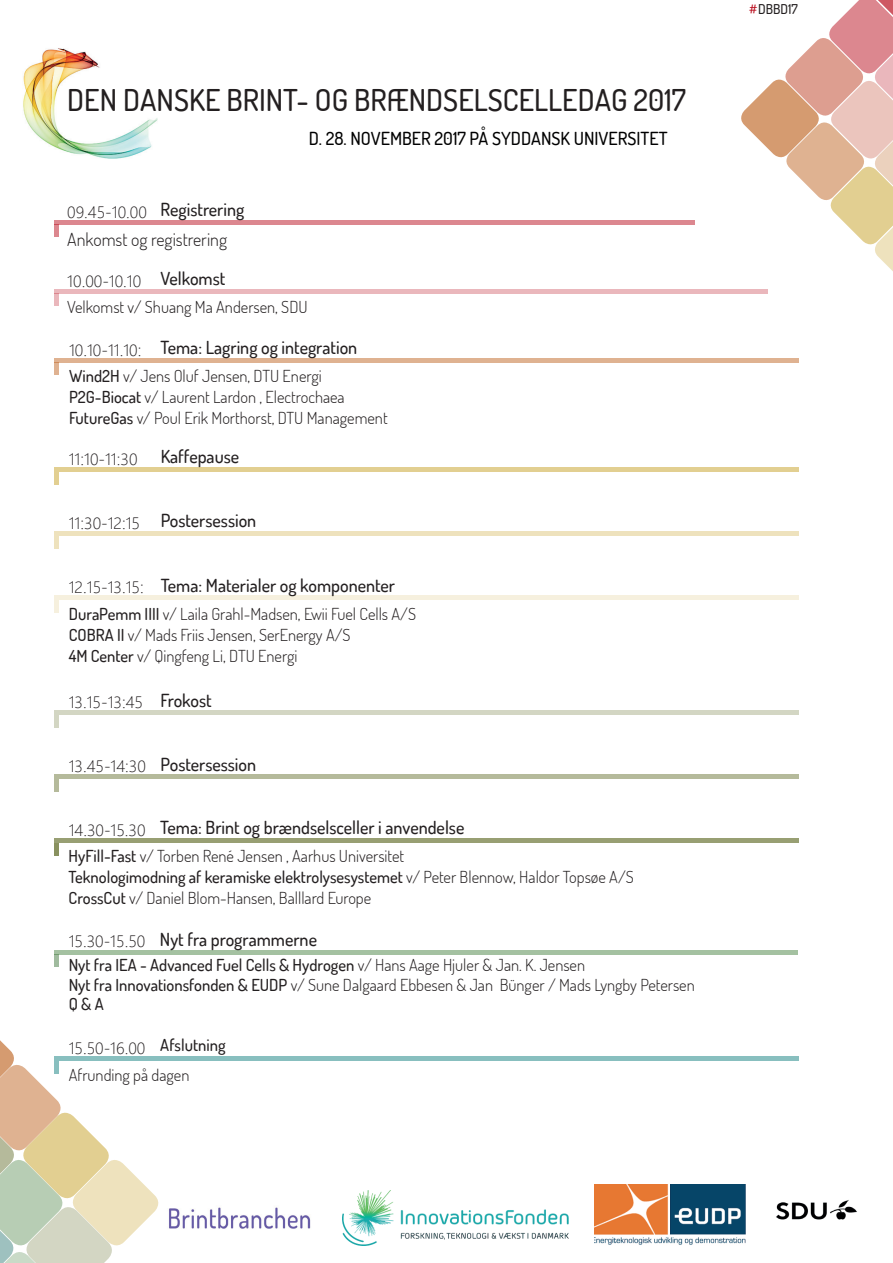
<style>
.page{position:relative;width:893px;height:1263px;background:#fff}
.page>*{position:absolute;margin:0;border:0;box-sizing:border-box;transform-origin:0 0}
.t1{font:500 30px "Dosis";color:#231f20}
.t2{font:500 18px "Dosis";color:#231f20}
.t3{font:500 18px "Dosis";color:#000001}
.t4{font:300 18px "Dosis";color:#231f20}
.t5{font:300 16.5px/21px "Dosis";color:#231f20}
.t6{font:300 16.5px "Segoe UI";color:#231f20}
.t7{font:500 16.5px "Dosis";color:#231f20}
.t8{font:500 13.5px "Dosis";color:#231f20}
.s1{font-weight:500}
.s2{font-family:"Segoe UI";font-weight:300;font-size:16.5px}
.s3{color:#ba1020}
</style>
<div class="page">
<svg style="left:741px;top:0;width:152px;height:293px"></svg>
<svg style="left:0;top:1040px;width:163px;height:223px"></svg>
<hr style="left:54px;top:220px;width:641px;height:4px;background:#dc878f">
<hr style="left:54px;top:289px;width:713px;height:4px;background:#eab7bc">
<hr style="left:54px;top:358px;width:744px;height:4px;background:#dfb291">
<div style="left:54px;top:467px;width:744px;height:5px;background:#e2cf91"></div>
<div style="left:54px;top:595px;width:744px;height:5px;background:#f6f0de"></div>
<div style="left:54px;top:710px;width:744px;height:5px;background:#d3d6c3"></div>
<div style="left:54px;top:838px;width:744px;height:5px;background:#989f73"></div>
<hr style="left:54px;top:950px;width:744px;height:4px;background:#a4c1a1">
<hr style="left:54px;top:1056px;width:744px;height:4px;background:#88bfbf">
<svg style="left:54px;top:224px;width:4px;height:13px"></svg>
<div style="left:54px;top:293px;width:5px;height:13px;background:#eab7bc"></div>
<div style="left:54px;top:362px;width:5px;height:13px;background:#dfb291"></div>
<div style="left:54px;top:472px;width:5px;height:13px;background:#e2cf91"></div>
<div style="left:54px;top:600px;width:5px;height:13px;background:#f6f0de"></div>
<hr style="left:54px;top:715px;width:4px;height:13px;background:#d3d6c3">
<hr style="left:54px;top:843px;width:4px;height:12px;background:#89915f">
<svg style="left:54px;top:954px;width:4px;height:13px"></svg>
<hr style="left:54px;top:1061px;width:4px;height:12px;background:#88bfbf">
<img style="left:169px;top:1207px;width:142px;height:22px">
<img style="left:343px;top:1190px;width:225px;height:56px">
<img style="left:594px;top:1185px;width:152px;height:60px">
<img style="left:776px;top:1200px;width:81px;height:20px">
<img style="left:23px;top:48px;width:134px;height:111px">
<div style="left:54px;top:774px;width:744px;height:5px;background:#b5ba9b"></div>
<hr style="left:54px;top:779px;width:4px;height:13px;background:#b5ba9b">
<div style="left:54px;top:531px;width:744px;height:5px;background:#eee2bd"></div>
<div style="left:54px;top:536px;width:5px;height:13px;background:#eee2bd"></div>
<h1 class="t1" style="left:67px;top:80px;width:620px">DEN DANSKE BRINT- OG BRÆNDSELSCELLEDAG 2017</h1>
<p class="t3" style="left:309px;top:127px;width:360px">D. 28. NOVEMBER 2017 PÅ SYDDANSK UNIVERSITET</p>
<p class="t2" style="left:161px;top:198px;width:85px">Registrering</p>
<p class="t6" style="left:67px;top:196px;width:81px">09.45-10.00</p>
<p class="t4" style="left:67px;top:227px;width:161px">Ankomst og registrering</p>
<p class="t6" style="left:67px;top:265px;width:76px">10.00-10.10</p>
<p class="t5" style="left:67px;top:296px;width:242px">Velkomst v/ Shuang Ma Andersen, SDU</p>
<p class="t6" style="left:69px;top:334px;width:74px">10.10-11.10:</p>
<p class="t5" style="left:69px;top:365px;width:320px"><span class="s1">Wind2H</span> v/ Jens Oluf Jensen, DTU Energi<br><span class="s1">P2G-Biocat</span> v/ Laurent Lardon , Electrochaea<br><span class="s1">FutureGas</span> v/ Poul Erik Morthorst, DTU Management</p>
<p class="t2" style="left:161px;top:267px;width:66px">Velkomst</p>
<p class="t2" style="left:161px;top:336px;width:198px">Tema: Lagring og integration</p>
<p class="t6" style="left:69px;top:444px;width:70px">11:10-11:30</p>
<p class="t2" style="left:161px;top:445px;width:80px">Kaffepause</p>
<p class="t2" style="left:69px;top:509px;width:189px"><sub>11:30-12:15</sub> Postersession</p>
<p class="t2" style="left:161px;top:573px;width:236px">Tema: Materialer og komponenter</p>
<p class="t6" style="left:69px;top:572px;width:77px">12.15-13.15:</p>
<p class="t5" style="left:69px;top:603px;width:349px"><span class="s1">DuraPemm IIII</span> v/ Laila Grahl-Madsen, Ewii Fuel Cells A/S<br><span class="s1">COBRA II</span> v/ Mads Friis Jensen, SerEnergy A/S<br><span class="s1">4M Center</span> v/ Qingfeng Li, DTU Energi</p>
<p class="t6" style="left:69px;top:687px;width:76px">13.15-13:45</p>
<p class="t2" style="left:161px;top:689px;width:53px">Frokost</p>
<p class="t2" style="left:69px;top:752px;width:189px"><span class="s2">13.45-14:30</span> Postersession</p>
<p class="t2" style="left:160px;top:816px;width:306px">Tema: Brint og brændselsceller i anvendelse</p>
<p class="t6" style="left:69px;top:814px;width:78px">14.30-15.30</p>
<p class="t5" style="left:69px;top:845px;width:567px"><span class="s1">HyFill-Fast</span> v/ Torben René Jensen , Aarhus Universitet<br><span class="s1">Teknologimodning af keramiske elektrolysesystemet</span> v/ Peter Blennow, Haldor Topsøe A/S<br><span class="s1">CrossCut</span> v/ Daniel Blom-Hansen, Balllard Europe</p>
<p class="t2" style="left:160px;top:928px;width:159px">Nyt fra programmerne</p>
<p class="t6" style="left:69px;top:926px;width:78px">15.30-15.50</p>
<p class="t5" style="left:69px;top:955px;width:628px;line-height:19.5px"><span class="s1">Nyt fra IEA - Advanced Fuel Cells &amp; Hydrogen</span> v/ Hans Aage Hjuler &amp; Jan. K. Jensen<br><span class="s1">Nyt fra Innovationsfonden &amp; EUDP</span> v/ Sune Dalgaard Ebbesen &amp; Jan Bünger / Mads Lyngby Petersen<br><span class="s1">Q &amp; A</span></p>
<p class="t6" style="left:69px;top:1032px;width:78px">15.50-16.00</p>
<p class="t5" style="left:69px;top:1063px;width:122px">Afrunding på dagen</p>
<p class="t7" style="left:160px;top:1034px;width:67px">Afslutning</p>
<p class="t8" style="left:749px;top:0;width:50px"><span class="s3">#</span>DBBD17</p>
</div>
